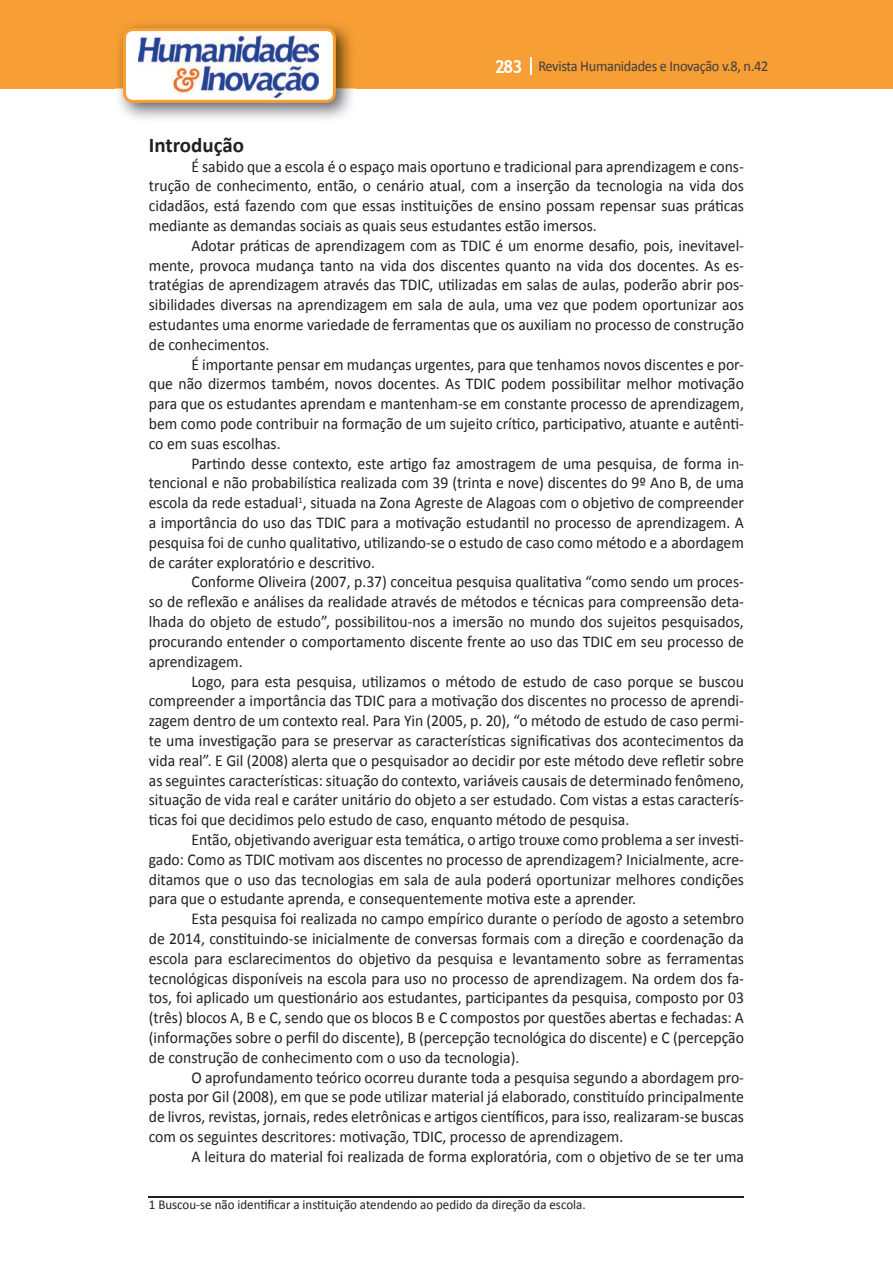
<style>
.page{position:relative;width:893px;height:1263px;background:#fff}
.page>*{position:absolute;margin:0;border:0;box-sizing:border-box;transform-origin:0 0}
.t1{font:700 21px "Calibri";color:#231f20}
.t2{font:16.5px/19.8px "Calibri";color:#231f20;text-align:justify;scale:.95 1}
.t3{font:15px "Calibri";letter-spacing:-.02em;color:#3e3e3f;scale:.95 1}
.t4{font:13.5px "Calibri";color:#231f20;scale:.96 1}
.s1{font-family:"Trebuchet MS";font-weight:700;font-size:18px;color:#fff}
</style>
<div class="page">
<div style="left:0;top:0;width:893px;height:88px;background:#f79e34"></div>
<svg style="left:530px;top:57px;width:2px;height:18px"></svg>
<img style="left:115px;top:24px;width:241px;height:95px">
<svg style="left:123px;top:28px;width:213px;height:75px"></svg>
<hr style="left:149px;top:1196px;width:595px;height:2px;background:#231f20">
<p class="t3" style="left:495px;top:57px;width:290px"><span class="s1">283</span> Revista Humanidades e Inovação v.8, n.42</p>
<p class="t1" style="left:149px;top:131px;width:97px">Introdução</p>
<p class="t2" style="left:149px;top:156px;width:628px;text-indent:43px">É sabido que a escola é o espaço mais oportuno e tradicional para aprendizagem e cons&shy;trução de conhecimento, então, o cenário atual, com a inserção da tecnologia na vida dos cidadãos, está fazendo com que essas instituições de ensino possam repensar suas práticas mediante as demandas sociais as quais seus estudantes estão imersos.</p>
<p class="t2" style="left:149px;top:235px;width:628px;text-indent:43px">Adotar práticas de aprendizagem com as TDIC é um enorme desafio, pois, inevitavel&shy;mente, provoca mudança tanto na vida dos discentes quanto na vida dos docentes. As es&shy;tratégias de aprendizagem através das TDIC, utilizadas em salas de aulas, poderão abrir pos&shy;sibilidades diversas na aprendizagem em sala de aula, uma vez que podem oportunizar aos estudantes uma enorme variedade de ferramentas que os auxiliam no processo de construção de conhecimentos.</p>
<p class="t2" style="left:149px;top:354px;width:628px;text-indent:43px">É importante pensar em mudanças urgentes, para que tenhamos novos discentes e por&shy;que não dizermos também, novos docentes. As TDIC podem possibilitar melhor motivação para que os estudantes aprendam e mantenham-se em constante processo de aprendizagem, bem como pode contribuir na formação de um sujeito crítico, participativo, atuante e autênti&shy;co em suas escolhas.</p>
<p class="t2" style="left:149px;top:453px;width:628px;text-indent:43px">Partindo desse contexto, este artigo faz amostragem de uma pesquisa, de forma in&shy;tencional e não probabilística realizada com 39 (trinta e nove) discentes do 9º Ano B, de uma escola da rede estadual<sup>1</sup>, situada na Zona Agreste de Alagoas com o objetivo de compreender a importância do uso das TDIC para a motivação estudantil no processo de aprendizagem. A pesquisa foi de cunho qualitativo, utilizando-se o estudo de caso como método e a abordagem de caráter exploratório e descritivo.</p>
<p class="t2" style="left:149px;top:572px;width:628px;text-indent:43px">Conforme Oliveira (2007, p.37) conceitua pesquisa qualitativa “como sendo um proces&shy;so de reflexão e análises da realidade através de métodos e técnicas para compreensão deta&shy;lhada do objeto de estudo”, possibilitou-nos a imersão no mundo dos sujeitos pesquisados, procurando entender o comportamento discente frente ao uso das TDIC em seu processo de aprendizagem.</p>
<p class="t2" style="left:149px;top:671px;width:628px;text-indent:43px">Logo, para esta pesquisa, utilizamos o método de estudo de caso porque se buscou compreender a importância das TDIC para a motivação dos discentes no processo de aprendi&shy;zagem dentro de um contexto real. Para Yin (2005, p. 20), “o método de estudo de caso permi&shy;te uma investigação para se preservar as características significativas dos acontecimentos da vida real”. E Gil (2008) alerta que o pesquisador ao decidir por este método deve refletir sobre as seguintes características: situação do contexto, variáveis causais de determinado fenômeno, situação de vida real e caráter unitário do objeto a ser estudado. Com vistas a estas caracterís&shy;ticas foi que decidimos pelo estudo de caso, enquanto método de pesquisa.</p>
<p class="t2" style="left:149px;top:829px;width:628px;text-indent:43px">Então, objetivando averiguar esta temática, o artigo trouxe como problema a ser investi&shy;gado: Como as TDIC motivam aos discentes no processo de aprendizagem? Inicialmente, acre&shy;ditamos que o uso das tecnologias em sala de aula poderá oportunizar melhores condições para que o estudante aprenda, e consequentemente motiva este a aprender.</p>
<p class="t2" style="left:149px;top:909px;width:628px;text-indent:43px">Esta pesquisa foi realizada no campo empírico durante o período de agosto a setembro de 2014, constituindo-se inicialmente de conversas formais com a direção e coordenação da escola para esclarecimentos do objetivo da pesquisa e levantamento sobre as ferramentas tecnológicas disponíveis na escola para uso no processo de aprendizagem. Na ordem dos fa&shy;tos, foi aplicado um questionário aos estudantes, participantes da pesquisa, composto por 03 (três) blocos A, B e C, sendo que os blocos B e C compostos por questões abertas e fechadas: A (informações sobre o perfil do discente), B (percepção tecnológica do discente) e C (percepção de construção de conhecimento com o uso da tecnologia).</p>
<p class="t2" style="left:149px;top:1067px;width:628px;text-indent:43px">O aprofundamento teórico ocorreu durante toda a pesquisa segundo a abordagem pro&shy;posta por Gil (2008), em que se pode utilizar material já elaborado, constituído principalmente de livros, revistas, jornais, redes eletrônicas e artigos científicos, para isso, realizaram-se buscas com os seguintes descritores: motivação, TDIC, processo de aprendizagem.</p>
<p class="t2" style="left:191px;top:1146px;width:583px">A leitura do material foi realizada de forma exploratória, com o objetivo de se ter uma</p>
<p class="t4" style="left:149px;top:1196px;width:457px">1 Buscou-se não identificar a instituição atendendo ao pedido da direção da escola.</p>
</div>
